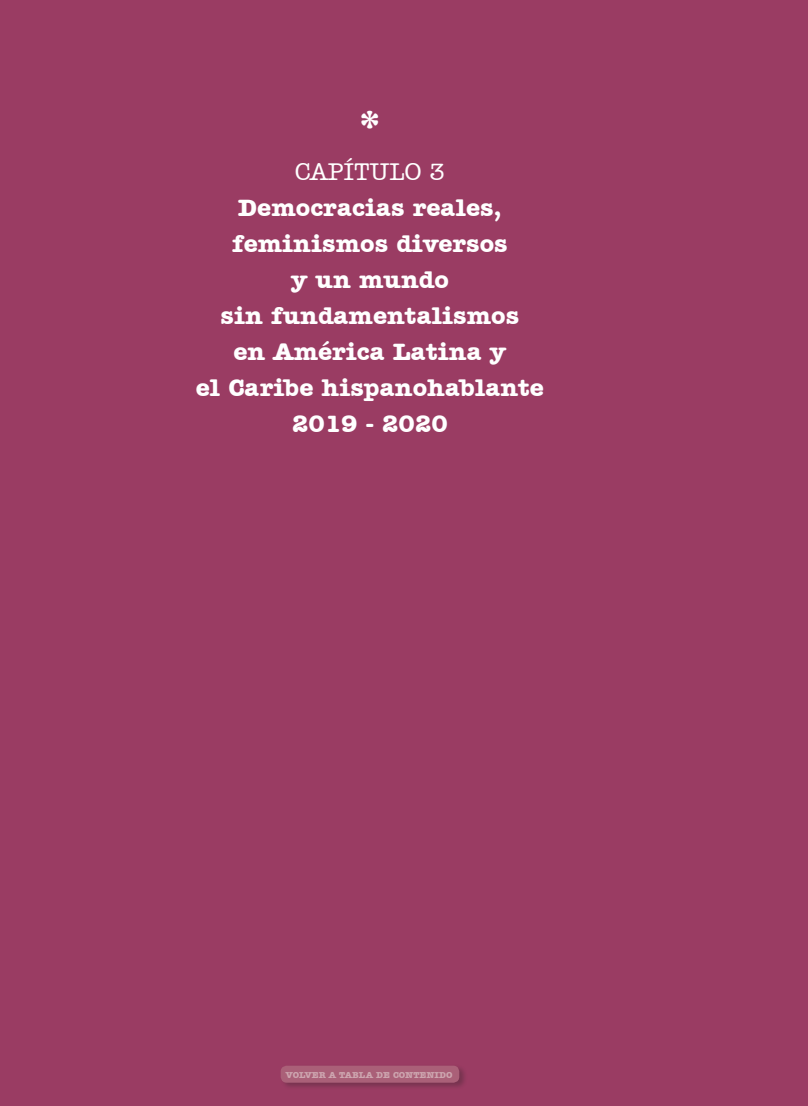
<style>
.page{position:relative;width:808px;height:1106px;background:#9a3c63}
.page>*{position:absolute;margin:0;border:0;box-sizing:border-box;transform-origin:0 0}
.APERTURA{font:700 49.5px "Amer Typewriter IT Cby BT";color:#fff}
.APERTURA-2{font:700 24.75px/36px "Amer Typewriter IT Cby BT";color:#fff;text-align:center}
.APERTURA-3{font:700 9px "Amer Typewriter IT Cby BT";color:#cda5af}
.s1{font-weight:500}
</style>
<div class="page">
<div style="left:280px;top:1064px;width:188px;height:26px;background:#231f20;opacity:.3"></div>
<div style="left:281px;top:1065px;width:178px;height:17px;background:#aa6078;border-radius:6px"></div>
<p class="APERTURA" style="left:358px;top:96px;width:26px">*</p>
<p class="APERTURA-2" style="left:196px;top:153px;width:350px"><span class="s1">CAPÍTULO 3<br></span>Democracias reales, feminismos diversos<br>y un mundo<br>sin fundamentalismos<br>en América Latina y<br>el Caribe hispanohablante<br>2019 - 2020</p>
<p class="APERTURA-3" style="left:286px;top:1068px;width:168px">VOLVER A TABLA DE CONTENIDO</p>
</div>
